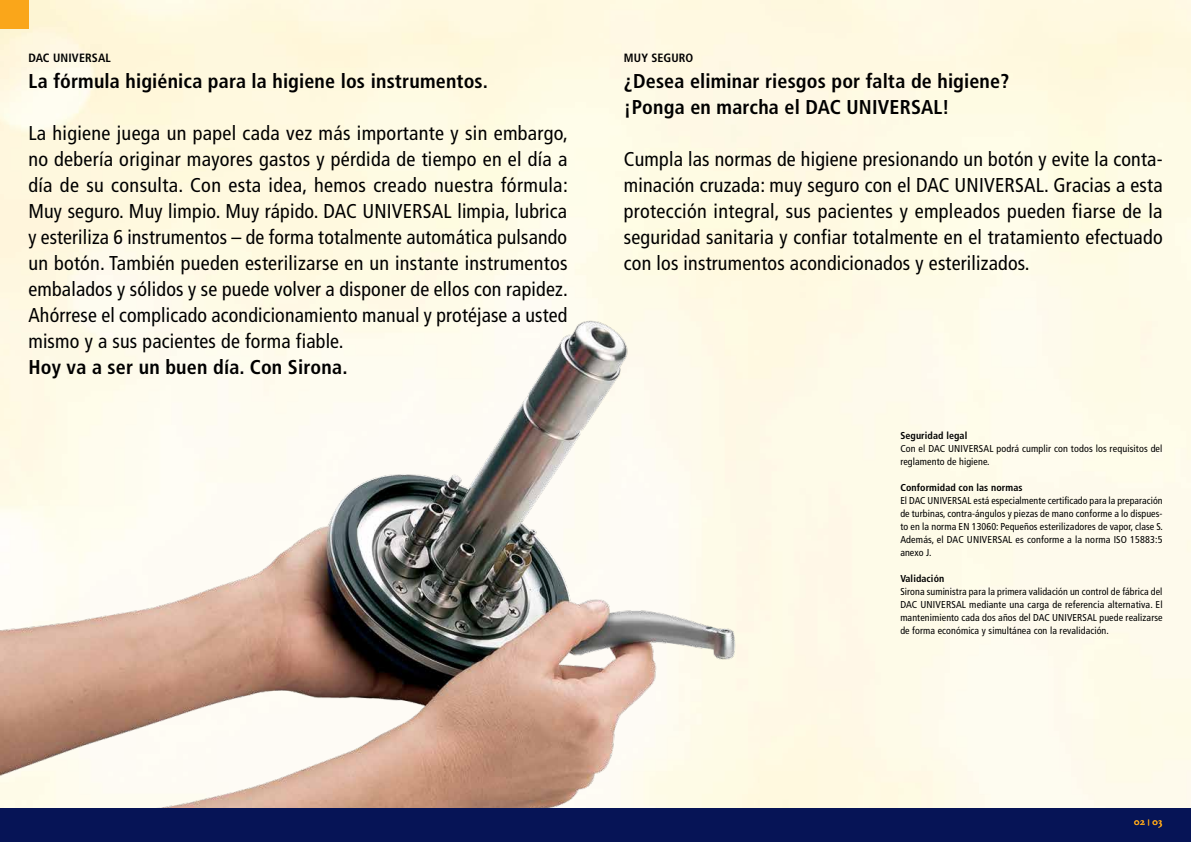
<style>
.page{position:relative;width:1191px;height:842px;background:#fff}
.page>*{position:absolute;margin:0;border:0;box-sizing:border-box;transform-origin:0 0}
.t1{font:condensed 20px/26px "Frutiger";letter-spacing:.01em;color:#000;text-align:justify}
.t2{font:700 condensed 20px/26px "Frutiger";letter-spacing:.01em;color:#000}
.t3{font:700 condensed 12px "Frutiger";letter-spacing:.015em;color:#000}
.t4{font:condensed 10px/13px "Frutiger";letter-spacing:.01em;color:#000;text-align:justify}
.t5{font:700 condensed 10px "Frutiger";letter-spacing:.01em;color:#000}
.t6{font:700 10px "Scala";color:#faa61a}
.s1{font-size:6px}
</style>
<div class="page">
<img style="left:0;top:0;width:1191px;height:808px">
<img style="left:0;top:305px;width:754px;height:503px">
<div style="left:0;top:808px;width:1191px;height:34px;background:#061456"></div>
<div style="left:0;top:0;width:28px;height:28px;background:#faa61a"></div>
<p class="t3" style="left:28px;top:51px;width:84px">DAC UNIVERSAL</p>
<p class="t2" style="left:28px;top:68px;width:461px">La fórmula higiénica para la higiene los instrumentos.</p>
<p class="t1" style="left:28px;top:121px;width:541px">La higiene juega un papel cada vez más importante y sin embargo, no debería originar mayores gastos y pérdida de tiempo en el día a día de su consulta. Con esta idea, hemos creado nuestra fórmula:<br>Muy seguro. Muy limpio. Muy rápido. DAC UNIVERSAL limpia, lubrica y esteriliza 6 instrumentos – de forma totalmente automática pulsando un botón. También pueden esterilizarse en un instante instrumentos embalados y sólidos y se puede volver a disponer de ellos con rapidez.<br>Ahórrese el complicado acondicionamiento manual y protéjase a usted mismo y a sus pacientes de forma fiable.</p>
<p class="t2" style="left:28px;top:354px;width:321px">Hoy va a ser un buen día. Con Sirona.</p>
<p class="t3" style="left:624px;top:51px;width:36px">Muy segur</p>
<p class="t3" style="left:685px;top:51px;width:9px">o</p>
<p class="t2" style="left:624px;top:68px;width:387px">¿Desea eliminar riesgos por falta de higiene? ¡Ponga en marcha el DAC UNIVERSAL!</p>
<p class="t1" style="left:624px;top:147px;width:540px">Cumpla las normas de higiene presionando un botón y evite la conta&shy;minación cruzada: muy seguro con el DAC UNIVERSAL. Gracias a esta protección integral, sus pacientes y empleados pueden fiarse de la seguridad sanitaria y confiar totalmente en el tratamiento efectuado con los instrumentos acondicionados y esterilizados.</p>
<p class="t5" style="left:900px;top:430px;width:68px">Seguridad legal</p>
<p class="t4" style="left:900px;top:443px;width:264px">Con el DAC UNIVERSAL podrá cumplir con todos los requisitos del reglamento de higiene.</p>
<p class="t5" style="left:900px;top:482px;width:124px">Conformidad con las normas</p>
<p class="t4" style="left:900px;top:495px;width:264px">El DAC UNIVERSAL está especialmente certificado para la preparación de turbinas, contra-ángulos y piezas de mano conforme a lo dispues&shy;to en la norma EN 13060: Pequeños esterilizadores de vapor, clase S.<br>Además, el DAC UNIVERSAL es conforme a la norma ISO 15883:5 anexo J.</p>
<p class="t5" style="left:900px;top:573px;width:45px">Validación</p>
<p class="t4" style="left:900px;top:586px;width:264px">Sirona suministra para la primera validación un control de fábrica del DAC UNIVERSAL mediante una carga de referencia alternativa. El mantenimiento cada dos años del DAC UNIVERSAL puede realizarse de forma económica y simultánea con la revalidación.</p>
<p class="t6" style="left:1133px;top:816px;width:30px">02 <span class="s1">|</span> 03</p>
</div>
